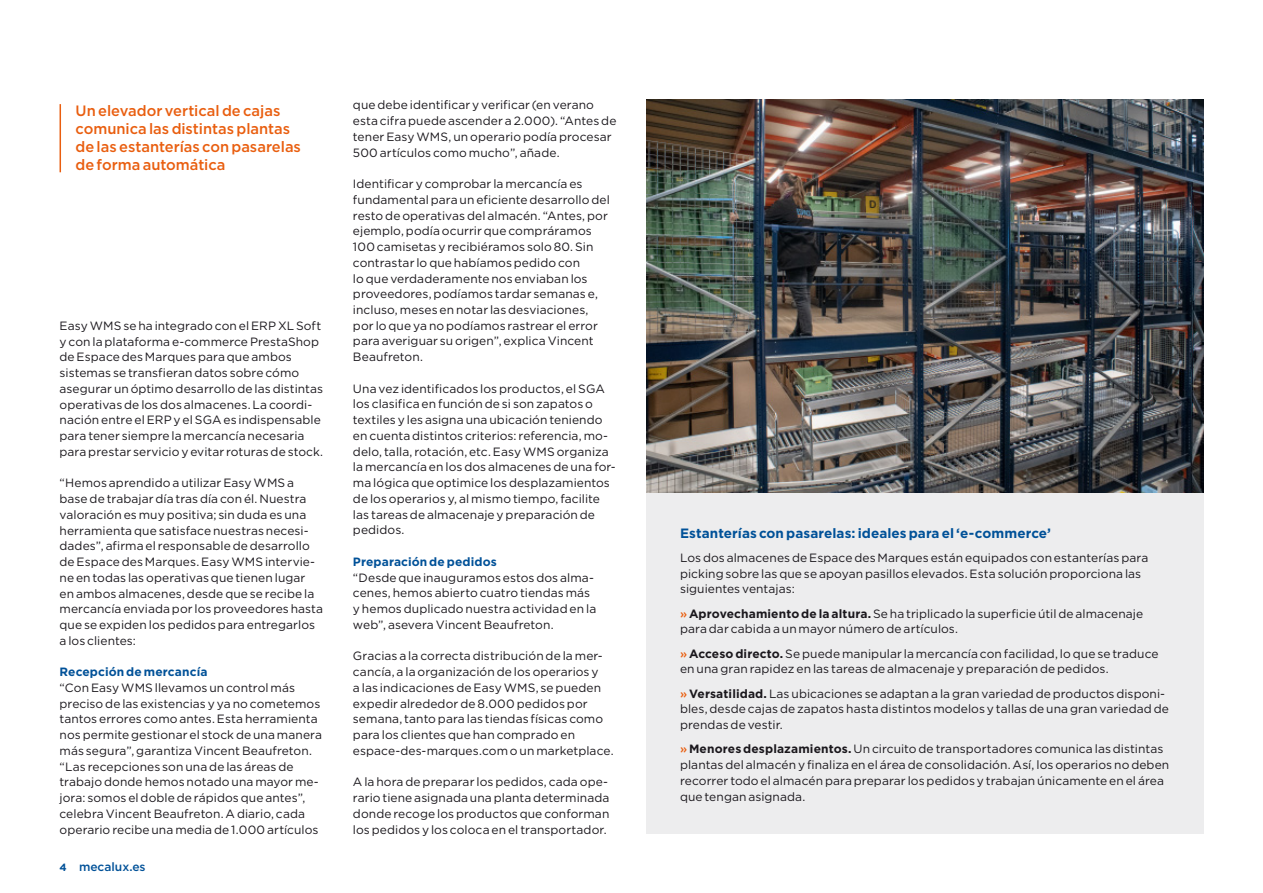
<style>
.page{position:relative;width:1263px;height:893px;background:#fff}
.page>*{position:absolute;margin:0;border:0;box-sizing:border-box;transform-origin:0 0}
.t1{font:500 15px/18px "Gotham";color:#e95e0f}
.t2{font:700 13.5px "Gotham";letter-spacing:.005em;color:#005198}
.t3{font:12px/15.8px "Gotham";letter-spacing:.005em;color:#1a171c}
.t4{font:700 12px "Gotham";letter-spacing:.01em;color:#005198}
.t5{font:500 12px "Gotham";color:#005198}
.s1{font-weight:700;font-size:10.5px}
.s2{font-weight:500;color:#e95e0f}
.s3{font-weight:700}
</style>
<div class="page">
<img style="left:646px;top:100px;width:557px;height:394px">
<hr style="left:60px;top:104px;width:1px;height:68px;background:#e95e0f">
<div style="left:646px;top:494px;width:557px;height:340px;background:#ededee"></div>
<p class="t1" style="left:76px;top:101px;width:227px">Un elevador vertical de cajas comunica las distintas plantas de las estanterías con pasarelas de forma automática</p>
<p class="t3" style="left:60px;top:317px;width:265px">Easy WMS se ha integrado con el ERP XL Soft y con la plataforma e-commerce PrestaShop de Espace des Marques para que ambos sistemas se transfieran datos sobre cómo asegurar un óptimo desarrollo de las distintas operativas de los dos almacenes. La coordi&shy;nación entre el ERP y el SGA es indispensable para tener siempre la mercancía necesaria para prestar servicio y evitar roturas de stock.</p>
<p class="t3" style="left:60px;top:475px;width:265px">“Hemos aprendido a utilizar Easy WMS a base de trabajar día tras día con él. Nuestra valoración es muy positiva; sin duda es una herramienta que satisface nuestras necesi&shy;dades”, afirma el responsable de desarrollo de Espace des Marques. Easy WMS intervie&shy;ne en todas las operativas que tienen lugar<br>en ambos almacenes, desde que se recibe la mercancía enviada por los proveedores hasta que se expiden los pedidos para entregarlos a los clientes:</p>
<p class="t4" style="left:60px;top:664px;width:149px">Recepción de mercancía</p>
<p class="t3" style="left:60px;top:680px;width:264px">“Con Easy WMS llevamos un control más preciso de las existencias y ya no cometemos tantos errores como antes. Esta herramienta nos permite gestionar el stock de una manera más segura”, garantiza Vincent Beaufreton. “Las recepciones son una de las áreas de trabajo donde hemos notado una mayor me&shy;jora: somos el doble de rápidos que antes”, celebra Vincent Beaufreton. A diario, cada operario recibe una media de 1.000 artículos</p>
<p class="t5" style="left:60px;top:859px;width:88px"><span class="s1">4</span> mecalux.es</p>
<p class="t3" style="left:353px;top:97px;width:265px">que debe identificar y verificar (en verano esta cifra puede ascender a 2.000). “Antes de tener Easy WMS, un operario podía procesar 500 artículos como mucho”, añade.</p>
<p class="t3" style="left:353px;top:176px;width:258px">Identificar y comprobar la mercancía es fundamental para un eficiente desarrollo del resto de operativas del almacén. “Antes, por ejemplo, podía ocurrir que compráramos 100 camisetas y recibiéramos solo 80. Sin contrastar lo que habíamos pedido con<br>lo que verdaderamente nos enviaban los proveedores, podíamos tardar semanas e, incluso, meses en notar las desviaciones, por lo que ya no podíamos rastrear el error para averiguar su origen”, explica Vincent Beaufreton.</p>
<p class="t3" style="left:353px;top:380px;width:264px">Una vez identificados los productos, el SGA los clasifica en función de si son zapatos o textiles y les asigna una ubicación teniendo en cuenta distintos criterios: referencia, mo&shy;delo, talla, rotación, etc. Easy WMS organiza la mercancía en los dos almacenes de una for&shy;ma lógica que optimice los desplazamientos de los operarios y, al mismo tiempo, facilite las tareas de almacenaje y preparación de pedidos.</p>
<p class="t4" style="left:353px;top:554px;width:145px">Preparación de pedidos</p>
<p class="t3" style="left:353px;top:569px;width:245px">“Desde que inauguramos estos dos alma&shy;cenes, hemos abierto cuatro tiendas más y hemos duplicado nuestra actividad en la web”, asevera Vincent Beaufreton.</p>
<p class="t3" style="left:353px;top:648px;width:262px">Gracias a la correcta distribución de la mer&shy;cancía, a la organización de los operarios y<br>a las indicaciones de Easy WMS, se pueden expedir alrededor de 8.000 pedidos por semana, tanto para las tiendas físicas como para los clientes que han comprado en espace-des-marques.com o un marketplace.</p>
<p class="t3" style="left:353px;top:774px;width:258px;text-align:justify">A la hora de preparar los pedidos, cada ope&shy;rario tiene asignada una planta determinada donde recoge los productos que conforman los pedidos y los coloca en el transportador.</p>
<p class="t2" style="left:680px;top:524px;width:373px">Estanterías con pasarelas: ideales para el ‘e-commerce’</p>
<p class="t3" style="left:680px;top:550px;width:470px">Los dos almacenes de Espace des Marques están equipados con estanterías para picking sobre las que se apoyan pasillos elevados. Esta solución proporciona las siguientes ventajas:</p>
<p class="t3" style="left:680px;top:605px;width:465px"><span class="s2">»</span> <span class="s3">Aprovechamiento de la altura.</span> Se ha triplicado la superficie útil de almacenaje para dar cabida a un mayor número de artículos.</p>
<p class="t3" style="left:680px;top:645px;width:480px"><span class="s2">»</span> <span class="s3">Acceso directo.</span> Se puede manipular la mercancía con facilidad, lo que se traduce en una gran rapidez en las tareas de almacenaje y preparación de pedidos.</p>
<p class="t3" style="left:680px;top:685px;width:490px"><span class="s2">»</span> <span class="s3">Versatilidad.</span> Las ubicaciones se adaptan a la gran variedad de productos disponi&shy;bles, desde cajas de zapatos hasta distintos modelos y tallas de una gran variedad de prendas de vestir.</p>
<p class="t3" style="left:680px;top:741px;width:491px"><span class="s2">»</span> <span class="s3">Menores desplazamientos.</span> Un circuito de transportadores comunica las distintas plantas del almacén y finaliza en el área de consolidación. Así, los operarios no deben recorrer todo el almacén para preparar los pedidos y trabajan únicamente en el área que tengan asignada.</p>
</div>
